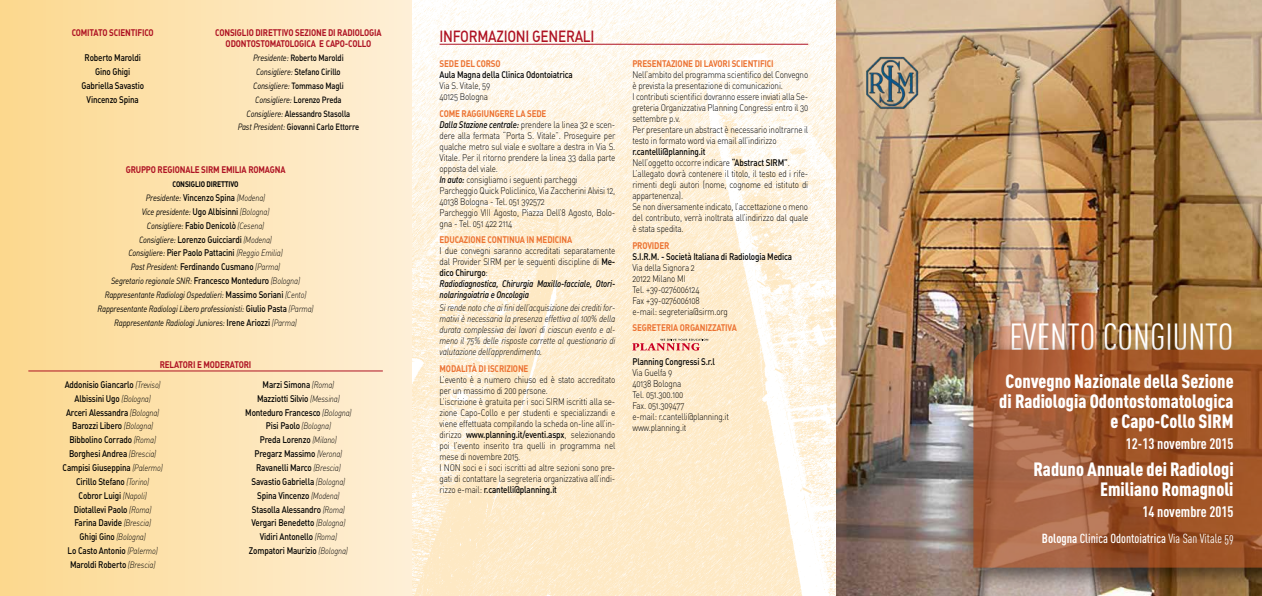
<style>
.page{position:relative;width:1262px;height:596px;background:#fff}
.page>*{position:absolute;margin:0;border:0;box-sizing:border-box;transform-origin:0 0}
.t1{font:37.2px "DIN Cond Regular Alternate";color:#fff}
.t2{font:19px/20px "DIN Cond Black Alternate";color:#fff;text-align:right}
.t3{font:16px "DIN Medium Alternate";letter-spacing:-.02em;color:#ae1223;scale:.85 1}
.t4{font:700 15px "DIN Cond";color:#fff}
.t5{font:13px "DIN Cond Medium Alternate";color:#fff}
.t6{font:9.5px/11px "DIN Light Alternate";letter-spacing:-.02em;color:#000;scale:.85 1}
.t7{font:9.5px/13.8px "DIN Medium Alternate";letter-spacing:-.02em;color:#000;text-align:center;scale:.85 1}
.t8{font:9.5px/11px "DIN Light Italic Alt";letter-spacing:-.02em;color:#000;text-align:justify;scale:.85 1}
.t9{font:9.5px "DIN Bold Alternate";letter-spacing:-.02em;color:#ec7333;scale:.85 1}
.t10{font:9.5px/11px "DIN Bold Alternate";letter-spacing:-.02em;color:#ae1223;text-align:center;scale:.85 1}
.t11{font:9.5px/11px "DIN Medium Italic Alt";letter-spacing:-.02em;color:#000;scale:.85 1}
.t12{font:9px/13.8px "DIN Regular Italic Alt";letter-spacing:-.02em;color:#000;scale:.85 1}
.t13{font:9px/13.8px "DIN Medium Alternate";letter-spacing:-.02em;color:#000;text-align:center;scale:.85 1}
.t14{font:8px "DIN Bold Alternate";letter-spacing:-.02em;color:#000;scale:.85 1}
.s1{font-family:"DIN Regular Italic Alt"}
.s2{font-family:"DIN Medium Alternate"}
.s3{font-family:"DIN Regular Italic Alt";font-size:9px}
.s4{font-family:"DIN Light Italic Alt";font-size:9px}
.s5{font-family:"DIN Medium Alternate";font-size:9.5px}
.s6{font-family:"DIN Light Italic Alt"}
.s7{font-family:"DIN Medium Italic Alt"}
.s8{font-family:"DIN Light Alternate"}
.s9{font-family:"DIN Cond";font-weight:700}
.s10{font-family:"DIN Cond Regular Alternate"}
</style>
<div class="page">
<img style="left:411px;top:0;width:850px;height:595px">
<div style="left:0;top:0;width:411px;height:595px;background:linear-gradient(to right,#fcd88d,#feefd7)"></div>
<img style="left:859px;top:49px;width:66px;height:66px">
<div style="left:964px;top:340px;width:297px;height:250px;background:#000;opacity:.75"></div>
<svg style="left:973px;top:349px;width:288px;height:218px"></svg>
<hr style="left:28px;top:370px;width:355px;height:1px;background:#ae1223">
<hr style="left:439px;top:44px;width:369px;height:1px;background:#ae1223">
<svg style="left:632px;top:338px;width:76px;height:12px"></svg>
<p class="t10" style="left:72px;top:27px;width:98px">COMITATO SCIENTIFICO</p>
<p class="t7" style="left:81px;top:50px;width:75px">Roberto Maroldi<br>Gino Ghigi<br>Gabriella Savastio<br>Vincenzo Spina</p>
<p class="t10" style="left:215px;top:27px;width:197px">CONSIGLIO DIRETTIVO SEZIONE DI RADIOLOGIA<br>ODONTOSTOMATOLOGICA E CAPO-COLLO</p>
<p class="t13" style="left:253px;top:51px;width:108px"><span class="s1">Presidente:</span> Roberto Maroldi<br><span class="s1">Consigliere:</span> Stefano Cirillo</p>
<p class="t12" style="left:253px;top:78px;width:108px">Consigliere: <span class="s2">Tommaso Magli<br></span>Consigliere: <span class="s2">Lorenzo Preda</span></p>
<p class="t13" style="left:238px;top:106px;width:144px"><span class="s1">Consigliere:</span> Alessandro Stasolla<br><span class="s1">Past President:</span> Giovanni Carlo Ettorre</p>
<p class="t10" style="left:126px;top:164px;width:189px">GRUPPO REGIONALE SIRM EMILIA ROMAGNA</p>
<p class="t14" style="left:173px;top:179px;width:79px">CONSIGLIO DIRETTIVO</p>
<p class="t7" style="left:146px;top:190px;width:142px"><span class="s3">Presidente:</span> Vincenzo Spina <span class="s4">(Modena)</span></p>
<p class="t12" style="left:142px;top:204px;width:152px">Vice presidente: <span class="s5">Ugo Albisinni</span> <span class="s6">(Bologna)</span></p>
<p class="t7" style="left:128px;top:218px;width:183px"><span class="s3">Consigliere:</span> Fabio Denicolò <span class="s4">(Cesena)<br></span><span class="s3">Consigliere:</span> Lorenzo Guicciardi <span class="s4">(Modena)<br></span><span class="s3">Consigliere:</span> Pier Paolo Pattacini <span class="s4">(Reggio Emilia)<br></span><span class="s3">Past President:</span> Ferdinando Cusmano <span class="s4">(Parma)</span></p>
<p class="t12" style="left:97px;top:273px;width:256px;text-align:center">Segretario regionale SNR: <span class="s5">Francesco Monteduro</span> <span class="s6">(Bologna)<br></span>Rappresentante Radiologi Ospedalieri: <span class="s5">Massimo Soriani</span> <span class="s6">(Cento)<br></span>Rappresentante Radiologi Libero professionisti: <span class="s5">Giulio Pasta</span> <span class="s6">(Parma)<br></span>Rappresentante Radiologi Juniores: <span class="s5">Irene Ariozzi</span> <span class="s6">(Parma)</span></p>
<p class="t10" style="left:160px;top:359px;width:109px">RELATORI E MODERATORI</p>
<p class="t7" style="left:63px;top:377px;width:119px">Addonisio Giancarlo <span class="s4">(Treviso)<br></span>Albissini Ugo <span class="s4">(Bologna)<br></span>Arceri Alessandra <span class="s4">(Bologna)<br></span>Barozzi Libero <span class="s4">(Bologna)<br></span>Bibbolino Corrado <span class="s4">(Roma)<br></span>Borghesi Andrea <span class="s4">(Brescia)<br></span>Campisi Giuseppina <span class="s4">(Palermo)<br></span>Cirillo Stefano <span class="s4">(Torino)<br></span>Cobror Luigi <span class="s4">(Napoli)<br></span>Diotallevi Paolo <span class="s4">(Roma)<br></span>Farina Davide <span class="s4">(Brescia)<br></span>Ghigi Gino <span class="s4">(Bologna)<br></span>Lo Casto Antonio <span class="s4">(Palermo)<br></span>Maroldi Roberto <span class="s4">(Brescia)</span></p>
<p class="t7" style="left:245px;top:377px;width:127px">Marzi Simona <span class="s4">(Roma)<br></span>Mazziotti Silvio <span class="s4">(Messina)<br></span>Monteduro Francesco <span class="s4">(Bologna)<br></span>Pisi Paolo <span class="s4">(Bologna)<br></span>Preda Lorenzo <span class="s4">(Milano)<br></span>Pregarz Massimo <span class="s4">(Verona)<br></span>Ravanelli Marco <span class="s4">(Brescia)<br></span>Savastio Gabriella <span class="s4">(Bologna)<br></span>Spina Vincenzo <span class="s4">(Modena)<br></span>Stasolla Alessandro <span class="s4">(Roma)<br></span>Vergari Benedetto <span class="s4">(Bologna)<br></span>Vidiri Antonello <span class="s4">(Roma)<br></span>Zompatori Maurizio <span class="s4">(Bologna)</span></p>
<h3 class="t3" style="left:439px;top:26px;width:184px">INFORMAZIONI GENERALI</h3>
<p class="t9" style="left:439px;top:57px;width:73px">SEDE DEL CORSO</p>
<p class="t7" style="left:439px;top:67px;width:158px">Aula Magna della Clinica Odontoiatrica</p>
<p class="t6" style="left:439px;top:80px;width:61px">Via S. Vitale, 59<br>40125 Bologna</p>
<p class="t9" style="left:439px;top:107px;width:127px">COME RAGGIUNGERE LA SEDE</p>
<p class="t6" style="left:439px;top:118px;width:208px"><span class="s7">Dalla Stazione centrale:</span> prendere la linea 32 e scen&shy;dere alla fermata “Porta S. Vitale”. Proseguire per qualche metro sul viale e svoltare a destra in Via S.<br>Vitale. Per il ritorno prendere la linea 33 dalla parte opposta del viale.<br><span class="s7">In auto:</span> consigliamo i seguenti parcheggi Parcheggio Quick Policlinico, Via Zaccherini Alvisi 12, 40138 Bologna - Tel. 051 392572<br>Parcheggio VIII Agosto, Piazza Dell’8 Agosto, Bolo&shy;gna - Tel. 051 422 2114</p>
<p class="t9" style="left:439px;top:233px;width:157px">EDUCAZIONE CONTINUA IN MEDICINA</p>
<p class="t6" style="left:439px;top:245px;width:208px">I due convegni saranno accreditati separatamente dal Provider SIRM per le seguenti discipline di <span class="s2">Me-</span></p>
<p class="t7" style="left:439px;top:265px;width:58px">dico Chirurgo<span class="s8">:</span></p>
<p class="t11" style="left:439px;top:278px;width:208px">Radiodiagnostica, Chirurgia Maxillo-facciale, Otori&shy;nolaringoiatria e Oncologia</p>
<p class="t8" style="left:439px;top:301px;width:208px">Si rende noto che ai fini dell’acquisizione dei crediti for&shy;mativi è necessaria la presenza effettiva al 100% della durata complessiva dei lavori di ciascun evento e al&shy;meno il 75% delle risposte corrette al questionario di valutazione dell’apprendimento.</p>
<p class="t9" style="left:439px;top:362px;width:106px">MODALITÀ DI ISCRIZIONE</p>
<p class="t6" style="left:439px;top:373px;width:208px">L’evento è a numero chiuso ed è stato accreditato per un massimo di 200 persone.<br>L’iscrizione è gratuita per i soci SIRM iscritti alla se&shy;zione Capo-Collo e per studenti e specializzandi e viene effettuata compilando la scheda on-line all’in-</p>
<p class="t7" style="left:439px;top:427px;width:208px"><span class="s8">dirizzo</span> www.planning.it/eventi.aspx<span class="s8">, selezionando</span></p>
<p class="t6" style="left:439px;top:439px;width:208px">poi l’evento inserito tra quelli in programma nel mese di novembre 2015.<br>I NON soci e i soci iscritti ad altre sezioni sono pre&shy;gati di contattare la segreteria organizzativa all’indi-</p>
<p class="t7" style="left:439px;top:482px;width:140px"><span class="s8">rizzo e-mail:</span> r.cantelli@planning.it</p>
<p class="t9" style="left:632px;top:57px;width:168px">PRESENTAZIONE DI LAVORI SCIENTIFICI</p>
<p class="t6" style="left:632px;top:69px;width:208px">Nell’ambito del programma scientifico del Convegno è prevista la presentazione di comunicazioni.<br>I contributi scientifici dovranno essere inviati alla Se&shy;greteria Organizzativa Planning Congressi entro il 30 settembre p.v.<br>Per presentare un abstract è necessario inoltrarne il testo in formato word via email all’indirizzo</p>
<p class="t7" style="left:632px;top:144px;width:88px">r.cantelli@planning.it</p>
<p class="t6" style="left:632px;top:157px;width:208px">Nell’oggetto occorre indicare <span class="s2">“Abstract SIRM”</span>.<br>L’allegato dovrà contenere il titolo, il testo ed i rife&shy;rimenti degli autori (nome, cognome ed istituto di appartenenza).<br>Se non diversamente indicato, l’accettazione o meno del contributo, verrà inoltrata all’indirizzo dal quale è stata spedita.</p>
<p class="t9" style="left:632px;top:239px;width:45px">PROVIDER</p>
<p class="t7" style="left:632px;top:249px;width:189px">S.I.R.M. - Società Italiana di Radiologia Medica</p>
<p class="t6" style="left:632px;top:261px;width:114px">Via della Signora 2<br>20122 Milano MI<br>Tel. +39-0276006124<br>Fax +39-0276006108<br>e-mail: segreteria@sirm.org</p>
<p class="t9" style="left:632px;top:321px;width:125px">SEGRETERIA ORGANIZZATIVA</p>
<p class="t7" style="left:632px;top:353px;width:99px">Planning Congressi S.r.l</p>
<p class="t6" style="left:632px;top:366px;width:115px">Via Guelfa 9<br>40138 Bologna<br>Tel. 051.300.100<br>Fax. 051.309477<br>e-mail: r.cantelli@planning.it www.planning.it</p>
<h1 class="t1" style="left:1009px;top:315px;width:226px">EVENTO CONGIUNTO</h1>
<h2 class="t2" style="left:999px;top:370px;width:236px">Convegno Nazionale della Sezione di Radiologia Odontostomatologica e Capo-Collo SIRM</h2>
<h3 class="t4" style="left:1125px;top:434px;width:109px">12-13 novembre 2015</h3>
<h2 class="t2" style="left:1033px;top:458px;width:201px">Raduno Annuale dei Radiologi<br>Emiliano Romagnoli</h2>
<h3 class="t4" style="left:1142px;top:502px;width:93px">14 novembre 2015</h3>
<h3 class="t5" style="left:1041px;top:530px;width:193px"><span class="s9">Bologna</span> Clinica Odontoiatrica <span class="s10">Via San Vitale 59</span></h3>
</div>
